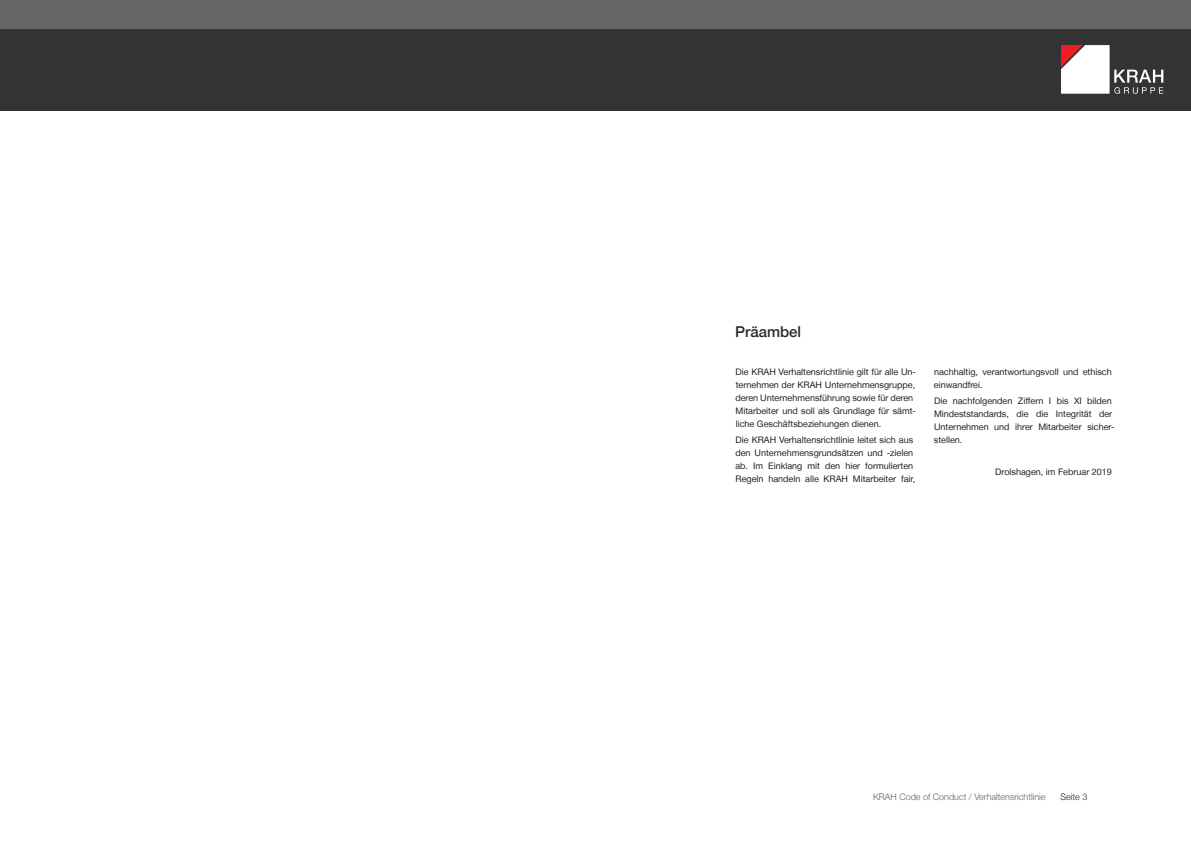
<style>
.page{position:relative;width:1191px;height:842px;background:#fff}
.page>*{position:absolute;margin:0;border:0;box-sizing:border-box;transform-origin:0 0}
.t1{font:500 15px "Helvetica Neue LT";color:#292c2f}
.t2{font:9px/13px "Helvetica Neue LT";color:#231f20}
.t3{font:300 9px "Helvetica Neue LT";color:#5d6161}
.t4{font:300 9px "Helvetica Neue LT";color:#231f20}
</style>
<div class="page">
<div style="left:0;top:28px;width:596px;height:83px;background:#333"></div>
<div style="left:0;top:0;width:604px;height:28px;background:#666"></div>
<div style="left:596px;top:28px;width:595px;height:83px;background:#333"></div>
<svg style="left:1061px;top:45px;width:102px;height:49px"></svg>
<div style="left:587px;top:0;width:604px;height:28px;background:#666"></div>
<h1 class="t1" style="left:735px;top:322px;width:68px">Präambel</h1>
<p class="t2" style="left:735px;top:365px;width:182px">Die KRAH Verhaltensrichtlinie gilt für alle Un&shy;ternehmen der KRAH Unternehmensgruppe, deren Unternehmensführung sowie für deren Mitarbeiter und soll als Grundlage für sämt&shy;liche Geschäftsbeziehungen dienen.</p>
<p class="t2" style="left:735px;top:433px;width:181px">Die KRAH Verhaltensrichtlinie leitet sich aus den Unternehmensgrundsätzen und -zielen ab. Im Einklang mit den hier formulierten Regeln handeln alle KRAH Mitarbeiter fair,</p>
<p class="t2" style="left:934px;top:365px;width:179px">nachhaltig, verantwortungsvoll und ethisch einwandfrei.</p>
<p class="t2" style="left:934px;top:394px;width:182px">Die nachfolgenden Ziffern I bis XI bilden Mindeststandards, die die Integrität der Unternehmen und ihrer Mitarbeiter sicher&shy;stellen.</p>
<p class="t2" style="left:995px;top:465px;width:118px">Drolshagen, im Februar 2019</p>
<p class="t3" style="left:873px;top:791px;width:174px">KRAH Code of Conduct / Verhaltensrichtlinie</p>
<p class="t4" style="left:1060px;top:791px;width:28px">Seite 3</p>
</div>
